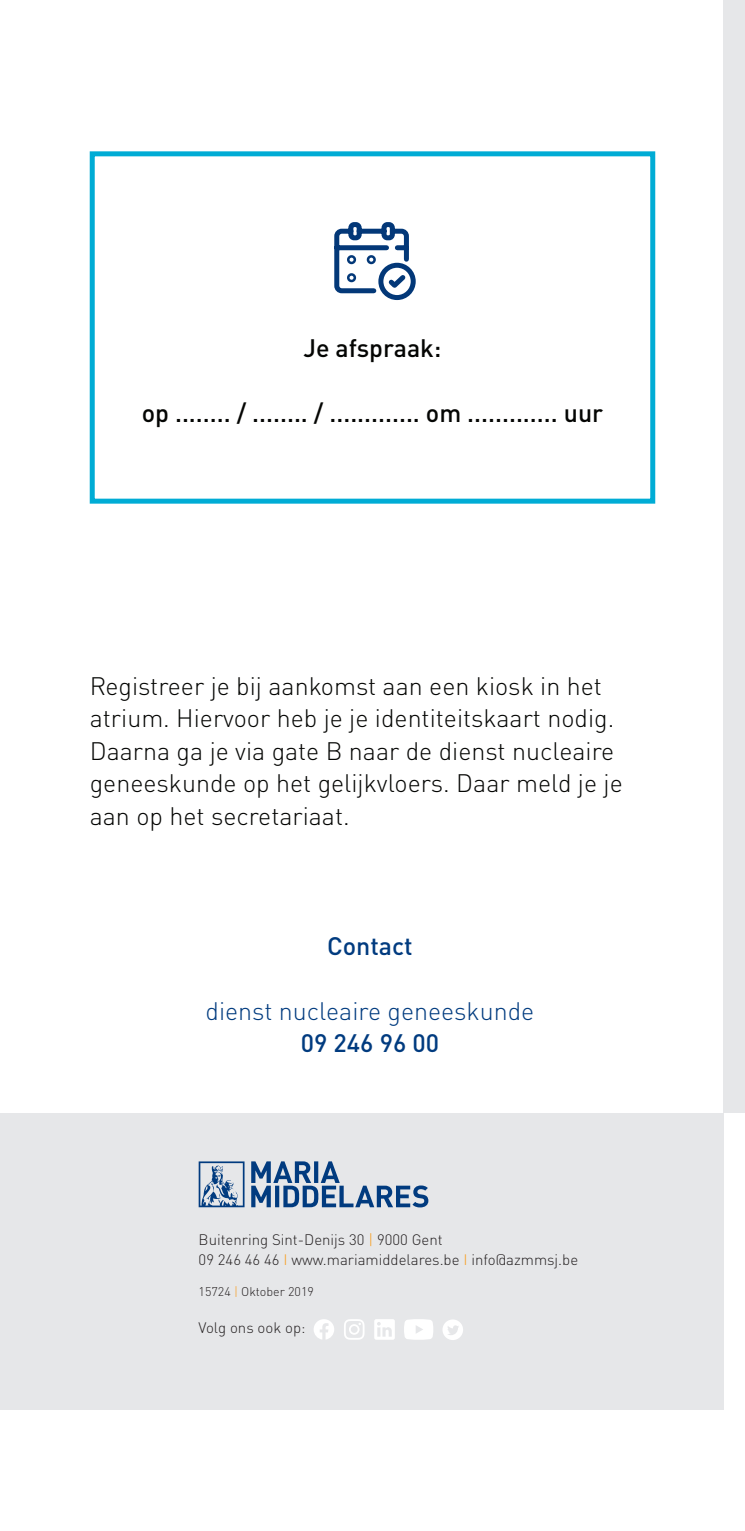
<style>
.page{position:relative;width:745px;height:1531px;background:#fff}
.page>*{position:absolute;margin:0;border:0;box-sizing:border-box;transform-origin:0 0}
.t1{font:300 25px/32.5px "DINOT";color:#040503}
.t2{font:500 25px "DINOT";color:#040503}
.t3{font:300 25px "DINOT";color:#013b7f}
.t4{font:500 25px "DINOT";color:#013b7f}
.t5{font:300 15px "DINOT";color:#231f20}
.t6{font:300 12.5px "DINOT";color:#231f20}
.s1{color:#f89c1c}
</style>
<div class="page">
<div style="left:0;top:1113px;width:723px;height:296px;background:#e6e7e9"></div>
<svg style="left:251px;top:1161px;width:177px;height:46px"></svg>
<svg style="left:198px;top:1161px;width:46px;height:46px"></svg>
<div style="left:90px;top:151px;width:564px;height:353px;border:5px solid #00acd5"></div>
<div style="left:723px;top:0;width:21px;height:1113px;background:#e6e7e9"></div>
<div style="left:378px;top:263px;width:37px;height:37px;border:5px solid #033878;border-radius:50%"></div>
<svg style="left:334px;top:222px;width:77px;height:74px"></svg>
<div style="left:366px;top:255px;width:9px;height:9px;border:2px solid #033878;border-radius:50%"></div>
<div style="left:347px;top:255px;width:9px;height:9px;border:2px solid #033878;border-radius:50%"></div>
<div style="left:347px;top:273px;width:9px;height:9px;border:2px solid #033878;border-radius:50%"></div>
<svg style="left:314px;top:1319px;width:20px;height:20px"></svg>
<svg style="left:344px;top:1319px;width:20px;height:21px"></svg>
<svg style="left:374px;top:1319px;width:20px;height:21px"></svg>
<svg style="left:404px;top:1319px;width:29px;height:21px"></svg>
<svg style="left:442px;top:1319px;width:21px;height:21px"></svg>
<p class="t2" style="left:303px;top:332px;width:139px">Je afspraak:</p>
<p class="t2" style="left:142px;top:397px;width:462px">op ........ / ........ / ............. om ............. uur</p>
<p class="t1" style="left:90px;top:669px;width:526px">Registreer je bij aankomst aan een kiosk in het atrium. Hiervoor heb je je identiteitskaart nodig.</p>
<p class="t1" style="left:90px;top:734px;width:534px">Daarna ga je via gate B naar de dienst nucleaire geneeskunde op het gelijkvloers. Daar meld je je aan op het secretariaat.</p>
<p class="t4" style="left:327px;top:930px;width:87px">Contact</p>
<p class="t3" style="left:205px;top:995px;width:330px">dienst nucleaire geneeskunde</p>
<p class="t4" style="left:301px;top:1027px;width:139px">09 246 96 00</p>
<p class="t5" style="left:198px;top:1230px;width:245px">Buitenring Sint-Denijs 30 <span class="s1">|</span> 9000 Gent</p>
<p class="t5" style="left:198px;top:1250px;width:381px">09 246 46 46 <span class="s1">I</span> www.mariamiddelares.be <span class="s1">I</span> info@azmmsj.be</p>
<p class="t6" style="left:198px;top:1283px;width:117px">15724 <span class="s1">|</span> Oktober 2019</p>
<p class="t5" style="left:198px;top:1318px;width:108px">Volg ons ook op:</p>
</div>
